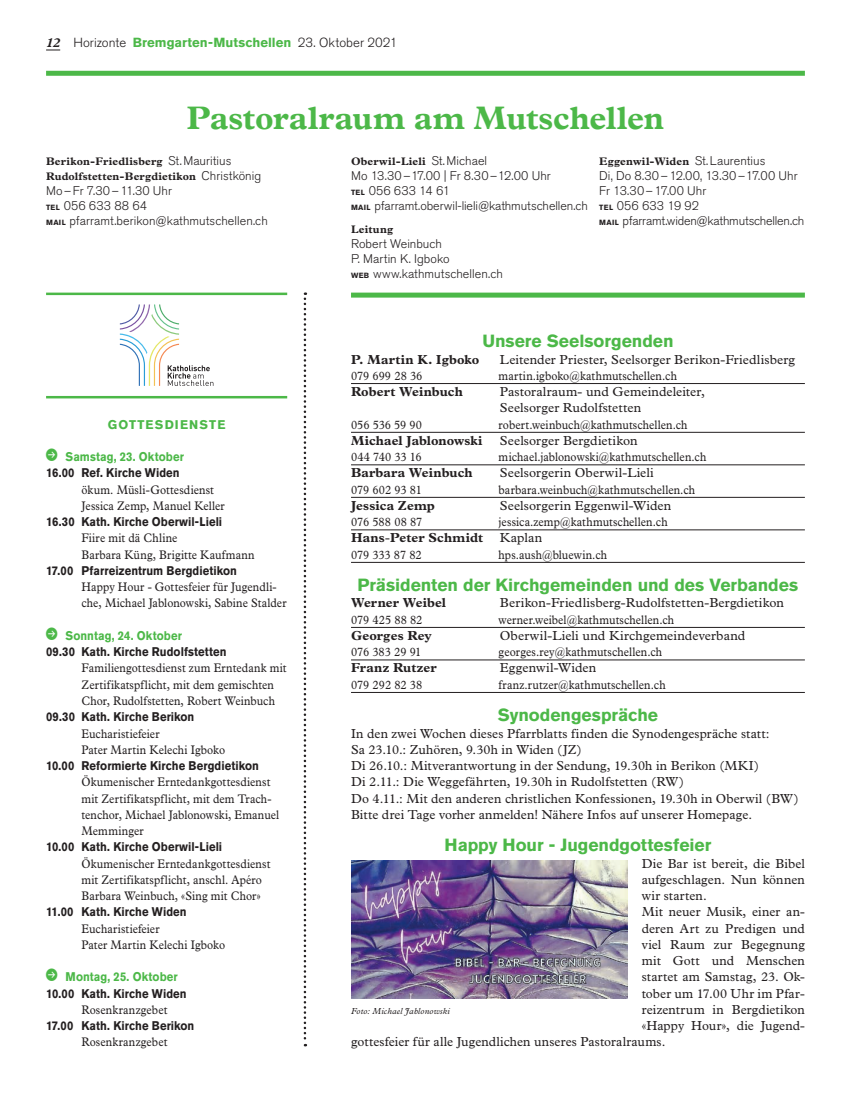
<style>
.page{position:relative;width:851px;height:1099px;background:#fff}
.page>*{position:absolute;margin:0;border:0;box-sizing:border-box;transform-origin:0 0}
.t1{font:700 32.5px "Plantin MT Pro";letter-spacing:-.005em;color:#4cb848}
.t2{font:700 17.5px "Akzidenz Grotesk Pro";letter-spacing:-.005em;color:#4cb848}
.t3{font:13.12px/16.2px "Plantin Std";letter-spacing:.01em;color:#231f20}
.t4{font:700 13.12px "Plantin Std";letter-spacing:.005em;color:#231f20}
.t5{font:300 13.12px "Akzidenz Grotesk Pro";color:#231f20}
.t6{font:12.5px/16.2px "Plantin Std";letter-spacing:.01em;color:#231f20;scale:.9 1}
.t7{font:300 12.5px/15px "Akzidenz Grotesk Pro";color:#231f20}
.t8{font:700 12.5px "Akzidenz Grotesk Pro";letter-spacing:.005em;color:#231f20;scale:.9 1}
.t9{font:700 12.5px "Akzidenz Grotesk Pro";letter-spacing:.01em;color:#4cb848;scale:.9 1}
.t10{font:700 12.5px "Akzidenz Grotesk Pro";letter-spacing:.09em;color:#4cb848}
.t11{font:12.5px "Plantin Std";letter-spacing:-.015em;color:#231f20;scale:.9 1}
.t12{font:700 11px/15px "Plantin Std";letter-spacing:.015em;color:#231f20}
.t13{font:italic 8.75px "Plantin Std";letter-spacing:.02em;color:#231f20}
.s1{font-family:"Plantin Std";font-weight:700;font-style:italic}
.s2{font-weight:700;color:#4cb848}
.s3{font-family:"Akzidenz Grotesk Pro";font-weight:300;font-size:12.5px}
.s4{font-weight:700;font-size:7.5px}
.s5{font-weight:400}
</style>
<div class="page">
<svg style="left:46px;top:50px;width:14px;height:1px"></svg>
<hr style="left:46px;top:396px;width:241px;height:2px;background:#4cb848">
<svg style="left:303px;top:292px;width:3px;height:754px"></svg>
<hr style="left:351px;top:383px;width:453px;height:1px;background:#231f20">
<hr style="left:351px;top:432px;width:453px;height:1px;background:#231f20">
<hr style="left:351px;top:464px;width:453px;height:1px;background:#231f20">
<hr style="left:351px;top:497px;width:453px;height:1px;background:#231f20">
<hr style="left:351px;top:529px;width:453px;height:1px;background:#231f20">
<hr style="left:351px;top:562px;width:453px;height:1px;background:#231f20">
<hr style="left:351px;top:627px;width:453px;height:1px;background:#231f20">
<hr style="left:351px;top:659px;width:453px;height:1px;background:#231f20">
<hr style="left:351px;top:692px;width:453px;height:1px;background:#231f20">
<img style="left:351px;top:860px;width:276px;height:138px">
<div style="left:46px;top:71px;width:758px;height:5px;background:#4cb848"></div>
<div style="left:351px;top:292px;width:453px;height:5px;background:#4cb848"></div>
<hr style="left:46px;top:292px;width:241px;height:3px;background:#4cb848">
<svg style="left:120px;top:304px;width:93px;height:82px"></svg>
<p class="t5" style="left:46px;top:34px;width:353px"><span class="s1">12</span> Horizonte <span class="s2">Bremgarten-Mutschellen</span> 23. Oktober 2021</p>
<h1 class="t1" style="left:187px;top:99px;width:479px">Pastoralraum am Mutschellen</h1>
<p class="t12" style="left:46px;top:153px;width:216px">Berikon-Friedlisberg <span class="s3">St.Mauritius<br></span>Rudolfstetten-Bergdietikon <span class="s3">Christkönig</span></p>
<p class="t7" style="left:46px;top:183px;width:223px">Mo–Fr 7.30–11.30 Uhr<br><span class="s4">TEL</span> 056 633 88 64<br><span class="s4">MAIL</span> pfarramt.berikon@kathmutschellen.ch</p>
<p class="t12" style="left:351px;top:153px;width:138px">Oberwil-Lieli <span class="s3">St.Michael</span></p>
<p class="t7" style="left:351px;top:168px;width:238px">Mo 13.30–17.00 | Fr 8.30–12.00 Uhr<br><span class="s4">TEL</span> 056 633 14 61<br><span class="s4">MAIL</span> pfarramt.oberwil-lieli@kathmutschellen.ch</p>
<p class="t12" style="left:351px;top:222px;width:44px">Leitung</p>
<p class="t7" style="left:351px;top:236px;width:153px">Robert Weinbuch<br>P. Martin K. Igboko<br><span class="s4">WEB</span> www.kathmutschellen.ch</p>
<p class="t12" style="left:599px;top:153px;width:168px">Eggenwil-Widen <span class="s3">St.Laurentius</span></p>
<p class="t7" style="left:599px;top:168px;width:207px">Di, Do 8.30–12.00, 13.30–17.00 Uhr<br>Fr 13.30–17.00 Uhr<br><span class="s4">TEL</span> 056 633 19 92<br><span class="s4">MAIL</span> pfarramt.widen@kathmutschellen.ch</p>
<p class="t10" style="left:108px;top:416px;width:119px">GOTTESDIENSTE</p>
<p class="t9" style="left:66px;top:448px;width:133px">Samstag, 23. Oktober</p>
<p class="t8" style="left:46px;top:465px;width:150px">16.00 Ref. Kirche Widen</p>
<p class="t6" style="left:82px;top:481px;width:161px">ökum. Müsli-Gottesdienst<br>Jessica Zemp, Manuel Keller</p>
<p class="t8" style="left:46px;top:513px;width:197px">16.30 Kath. Kirche Oberwil-Lieli</p>
<p class="t6" style="left:82px;top:530px;width:194px">Fiire mit dä Chline<br>Barbara Küng, Brigitte Kaufmann</p>
<p class="t8" style="left:46px;top:562px;width:214px">17.00 Pfarreizentrum Bergdietikon</p>
<p class="t6" style="left:81px;top:579px;width:229px">Happy Hour - Gottesfeier für Jugendli&shy;che, Michael Jablonowski, Sabine Stalder</p>
<p class="t9" style="left:66px;top:627px;width:131px">Sonntag, 24. Oktober</p>
<p class="t8" style="left:46px;top:643px;width:202px">09.30 Kath. Kirche Rudolfstetten</p>
<p class="t6" style="left:81px;top:660px;width:229px">Familiengottesdienst zum Erntedank mit<br>Zertifikatspflicht, mit dem gemischten<br>Chor, Rudolfstetten, Robert Weinbuch</p>
<p class="t8" style="left:46px;top:708px;width:166px">09.30 Kath. Kirche Berikon</p>
<p class="t6" style="left:81px;top:725px;width:161px">Eucharistiefeier<br>Pater Martin Kelechi Igboko</p>
<p class="t8" style="left:46px;top:757px;width:238px">10.00 Reformierte Kirche Bergdietikon</p>
<p class="t6" style="left:81px;top:774px;width:221px">Ökumenischer Erntedankgottesdienst mit Zertifikatspflicht, mit dem Trach&shy;tenchor, Michael Jablonowski, Emanuel<br>Memminger</p>
<p class="t8" style="left:46px;top:838px;width:197px">10.00 Kath. Kirche Oberwil-Lieli</p>
<p class="t6" style="left:81px;top:855px;width:211px">Ökumenischer Erntedankgottesdienst mit Zertifikatspflicht, anschl. Apéro<br>Barbara Weinbuch, «Sing mit Chor»</p>
<p class="t8" style="left:46px;top:903px;width:158px">11.00 Kath. Kirche Widen</p>
<p class="t6" style="left:81px;top:920px;width:161px">Eucharistiefeier<br>Pater Martin Kelechi Igboko</p>
<p class="t9" style="left:66px;top:968px;width:126px">Montag, 25. Oktober</p>
<p class="t8" style="left:46px;top:985px;width:158px">10.00 Kath. Kirche Widen</p>
<p class="t6" style="left:81px;top:1001px;width:97px">Rosenkranzgebet</p>
<p class="t8" style="left:46px;top:1017px;width:166px">17.00 Kath. Kirche Berikon</p>
<p class="t6" style="left:81px;top:1034px;width:97px">Rosenkranzgebet</p>
<h2 class="t2" style="left:482px;top:330px;width:193px">Unsere Seelsorgenden</h2>
<p class="t4" style="left:351px;top:351px;width:130px">P. Martin K. Igboko</p>
<p class="t3" style="left:500px;top:351px;width:296px">Leitender Priester, Seelsorger Berikon-Friedlisberg</p>
<p class="t6" style="left:351px;top:367px;width:81px">079 699 28 36</p>
<p class="t6" style="left:498px;top:367px;width:200px">martin.igboko@kathmutschellen.ch</p>
<p class="t4" style="left:351px;top:384px;width:113px">Robert Weinbuch</p>
<p class="t3" style="left:500px;top:383px;width:206px">Pastoralraum- und Gemeindeleiter,<br>Seelsorger Rudolfstetten</p>
<p class="t6" style="left:351px;top:416px;width:81px">056 536 59 90</p>
<p class="t6" style="left:498px;top:416px;width:211px">robert.weinbuch@kathmutschellen.ch</p>
<p class="t4" style="left:351px;top:432px;width:133px">Michael Jablonowski</p>
<p class="t3" style="left:500px;top:432px;width:139px">Seelsorger Bergdietikon</p>
<p class="t6" style="left:351px;top:449px;width:80px">044 740 33 16</p>
<p class="t6" style="left:498px;top:449px;width:232px">michael.jablonowski@kathmutschellen.ch</p>
<p class="t4" style="left:351px;top:465px;width:123px">Barbara Weinbuch</p>
<p class="t3" style="left:500px;top:465px;width:155px">Seelsorgerin Oberwil-Lieli</p>
<p class="t6" style="left:351px;top:481px;width:80px">079 602 93 81</p>
<p class="t6" style="left:498px;top:481px;width:220px">barbara.weinbuch@kathmutschellen.ch</p>
<p class="t4" style="left:351px;top:497px;width:85px">Jessica Zemp</p>
<p class="t3" style="left:500px;top:497px;width:173px">Seelsorgerin Eggenwil-Widen</p>
<p class="t6" style="left:351px;top:514px;width:81px">076 588 08 87</p>
<p class="t6" style="left:498px;top:514px;width:189px">jessica.zemp@kathmutschellen.ch</p>
<p class="t4" style="left:351px;top:530px;width:133px">Hans<span class="s5">-</span>Peter Schmidt</p>
<p class="t3" style="left:500px;top:530px;width:44px">Kaplan</p>
<p class="t11" style="left:351px;top:547px;width:80px">079 333 87 82</p>
<p class="t6" style="left:498px;top:546px;width:122px">hps.aush@bluewin.ch</p>
<h2 class="t2" style="left:357px;top:573px;width:442px">Präsidenten der Kirchgemeinden und des Verbandes</h2>
<p class="t4" style="left:351px;top:595px;width:96px">Werner Weibel</p>
<p class="t3" style="left:500px;top:595px;width:285px">Berikon-Friedlisberg-Rudolfstetten-Bergdietikon</p>
<p class="t6" style="left:351px;top:611px;width:81px">079 425 88 82</p>
<p class="t6" style="left:498px;top:611px;width:196px">werner.weibel@kathmutschellen.ch</p>
<p class="t4" style="left:351px;top:627px;width:82px">Georges Rey</p>
<p class="t3" style="left:500px;top:627px;width:247px">Oberwil-Lieli und Kirchgemeindeverband</p>
<p class="t6" style="left:351px;top:644px;width:80px">076 383 29 91</p>
<p class="t6" style="left:498px;top:644px;width:183px">georges.rey@kathmutschellen.ch</p>
<p class="t4" style="left:351px;top:660px;width:87px">Franz Rutzer</p>
<p class="t3" style="left:500px;top:660px;width:98px">Eggenwil-Widen</p>
<p class="t6" style="left:351px;top:676px;width:81px">079 292 82 38</p>
<p class="t6" style="left:498px;top:676px;width:187px">franz.rutzer@kathmutschellen.ch</p>
<h2 class="t2" style="left:498px;top:703px;width:162px">Synodengespräche</h2>
<p class="t3" style="left:351px;top:725px;width:449px">In den zwei Wochen dieses Pfarrblatts finden die Synodengespräche statt:<br>Sa 23.10.: Zuhören, 9.30h in Widen (JZ)<br>Di 26.10.: Mitverantwortung in der Sendung, 19.30h in Berikon (MKI)<br>Di 2.11.: Die Weggefährten, 19.30h in Rudolfstetten (RW)<br>Do 4.11.: Mit den anderen christlichen Konfessionen, 19.30h in Oberwil (BW)<br>Bitte drei Tage vorher anmelden! Nähere Infos auf unserer Homepage.</p>
<h2 class="t2" style="left:444px;top:833px;width:268px">Happy Hour - Jugendgottesfeier</h2>
<p class="t3" style="left:641px;top:855px;width:164px">Die Bar ist bereit, die Bibel</p>
<p class="t3" style="left:641px;top:871px;width:164px">aufgeschlagen. Nun können</p>
<p class="t3" style="left:641px;top:887px;width:66px">wir starten.</p>
<p class="t3" style="left:641px;top:903px;width:164px">Mit neuer Musik, einer an-</p>
<p class="t3" style="left:641px;top:920px;width:164px">deren Art zu Predigen und</p>
<p class="t3" style="left:641px;top:936px;width:164px">viel Raum zur Begegnung</p>
<p class="t3" style="left:641px;top:952px;width:164px">mit Gott und Menschen</p>
<p class="t3" style="left:641px;top:968px;width:164px">startet am Samstag, 23. Ok-</p>
<p class="t3" style="left:641px;top:985px;width:164px">tober um 17.00 Uhr im Pfar-</p>
<p class="t3" style="left:641px;top:1001px;width:164px">reizentrum in Bergdietikon</p>
<p class="t3" style="left:641px;top:1017px;width:164px">«Happy Hour», die Jugend-</p>
<p class="t3" style="left:351px;top:1033px;width:316px">gottesfeier für alle Jugendlichen unseres Pastoralraums.</p>
<p class="t13" style="left:351px;top:1005px;width:100px">Foto: Michael Jablonowski</p>
</div>
